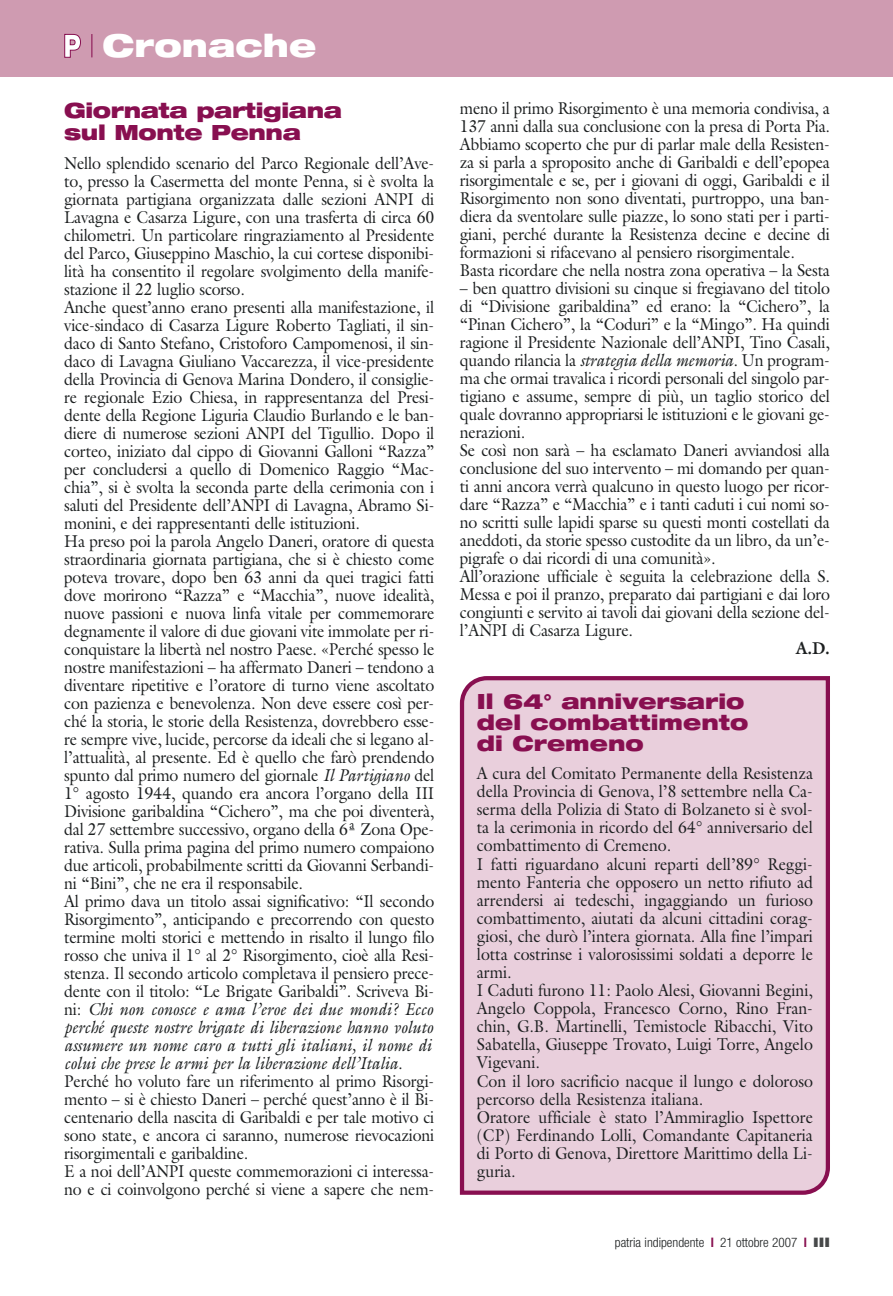
<style>
.page{position:relative;width:893px;height:1296px;background:#fff}
.page>*{position:absolute;margin:0;border:0;box-sizing:border-box;transform-origin:0 0}
.t1{font:900 expanded 31.5px "Helvetica Neue";color:#fff}
.t2{font:900 expanded 21px/21px "Helvetica Neue";color:#880f50}
.t3{font:900 expanded 21px/22.5px "Helvetica Neue";letter-spacing:-.02em;color:#880f50}
.t4{font:17.25px/18px "Galliard";letter-spacing:-.01em;color:#1c1f20;scale:.92 1}
.t5{font:700 17.25px "Galliard";color:#1c1f20;scale:.92 1}
.t6{font:300 condensed 13.2px "Helvetica Neue";color:#1c1f20}
.s1{font-style:italic}
.s2{font-weight:700;color:#880f50}
.s3{font-weight:900;font-stretch:expanded;color:#47494a}
</style>
<div class="page">
<div style="left:0;top:0;width:892px;height:77px;background:#cf9bb1"></div>
<svg style="left:91px;top:34px;width:1px;height:23px"></svg>
<svg style="left:64px;top:34px;width:17px;height:24px"></svg>
<div style="left:460px;top:676px;width:370px;height:519px;background:#e9cfdc"></div>
<h1 class="t1" style="left:102px;top:34px;width:215px">Cronache</h1>
<p class="t3" style="left:64px;top:101px;width:279px">Giornata partigiana sul Monte Penna</p>
<p class="t4" style="left:64px;top:156px;width:404px">Nello splendido scenario del Parco Regionale dell’Ave&shy;to, presso la Casermetta del monte Penna, si è svolta la giornata partigiana organizzata dalle sezioni ANPI di Lavagna e Casarza Ligure, con una trasferta di circa 60 chilometri. Un particolare ringraziamento al Presidente del Parco, Giuseppino Maschio, la cui cortese disponibi&shy;lità ha consentito il regolare svolgimento della manife&shy;stazione il 22 luglio scorso.<br>Anche quest’anno erano presenti alla manifestazione, il vice-sindaco di Casarza Ligure Roberto Tagliati, il sin&shy;daco di Santo Stefano, Cristoforo Campomenosi, il sin&shy;daco di Lavagna Giuliano Vaccarezza, il vice-presidente della Provincia di Genova Marina Dondero, il consiglie&shy;re regionale Ezio Chiesa, in rappresentanza del Presi&shy;dente della Regione Liguria Claudio Burlando e le ban&shy;diere di numerose sezioni ANPI del Tigullio. Dopo il corteo, iniziato dal cippo di Giovanni Galloni “Razza” per concludersi a quello di Domenico Raggio “Mac&shy;chia”, si è svolta la seconda parte della cerimonia con i saluti del Presidente dell’ANPI di Lavagna, Abramo Si&shy;monini, e dei rappresentanti delle istituzioni.<br>Ha preso poi la parola Angelo Daneri, oratore di questa straordinaria giornata partigiana, che si è chiesto come poteva trovare, dopo ben 63 anni da quei tragici fatti dove morirono “Razza” e “Macchia”, nuove idealità, nuove passioni e nuova linfa vitale per commemorare degnamente il valore di due giovani vite immolate per ri&shy;conquistare la libertà nel nostro Paese. «Perché spesso le nostre manifestazioni – ha affermato Daneri – tendono a diventare ripetitive e l’oratore di turno viene ascoltato con pazienza e benevolenza. Non deve essere così per&shy;ché la storia, le storie della Resistenza, dovrebbero esse&shy;re sempre vive, lucide, percorse da ideali che si legano al&shy;l’attualità, al presente. Ed è quello che farò prendendo spunto dal primo numero del giornale <span class="s1">Il Partigiano</span> del 1° agosto 1944, quando era ancora l’organo della III Divisione garibaldina “Cichero”, ma che poi diventerà, dal 27 settembre successivo, organo della 6ª Zona Ope&shy;rativa. Sulla prima pagina del primo numero compaiono due articoli, probabilmente scritti da Giovanni Serbandi&shy;ni “Bini”, che ne era il responsabile.<br>Al primo dava un titolo assai significativo: “Il secondo Risorgimento”, anticipando e precorrendo con questo termine molti storici e mettendo in risalto il lungo filo rosso che univa il 1° al 2° Risorgimento, cioè alla Resi&shy;stenza. Il secondo articolo completava il pensiero prece&shy;dente con il titolo: “Le Brigate Garibaldi”. Scriveva Bi&shy;ni: <span class="s1">Chi non conosce e ama l’eroe dei due mondi? Ecco perché queste nostre brigate di liberazione hanno voluto assumere un nome caro a tutti gli italiani, il nome di colui che prese le armi per la liberazione dell’Italia.</span></p>
<p class="t4" style="left:64px;top:1074px;width:404px">Perché ho voluto fare un riferimento al primo Risorgi&shy;mento – si è chiesto Daneri – perché quest’anno è il Bi&shy;centenario della nascita di Garibaldi e per tale motivo ci sono state, e ancora ci saranno, numerose rievocazioni risorgimentali e garibaldine.<br>E a noi dell’ANPI queste commemorazioni ci interessa&shy;no e ci coinvolgono perché si viene a sapere che nem-</p>
<p class="t4" style="left:460px;top:101px;width:404px">meno il primo Risorgimento è una memoria condivisa, a 137 anni dalla sua conclusione con la presa di Porta Pia.<br>Abbiamo scoperto che pur di parlar male della Resisten&shy;za si parla a sproposito anche di Garibaldi e dell’epopea risorgimentale e se, per i giovani di oggi, Garibaldi e il Risorgimento non sono diventati, purtroppo, una ban&shy;diera da sventolare sulle piazze, lo sono stati per i parti&shy;giani, perché durante la Resistenza decine e decine di formazioni si rifacevano al pensiero risorgimentale.<br>Basta ricordare che nella nostra zona operativa – la Sesta</p>
<p class="t4" style="left:460px;top:281px;width:404px">– ben quattro divisioni su cinque si fregiavano del titolo di “Divisione garibaldina” ed erano: la “Cichero”, la “Pinan Cichero”, la “Coduri” e la “Mingo”. Ha quindi ragione il Presidente Nazionale dell’ANPI, Tino Casali, quando rilancia la <span class="s1">strategia della memoria.</span> Un program&shy;ma che ormai travalica i ricordi personali del singolo par&shy;tigiano e assume, sempre di più, un taglio storico del quale dovranno appropriarsi le istituzioni e le giovani ge&shy;nerazioni.<br>Se così non sarà – ha esclamato Daneri avviandosi alla conclusione del suo intervento – mi domando per quan&shy;ti anni ancora verrà qualcuno in questo luogo per ricor&shy;dare “Razza” e “Macchia” e i tanti caduti i cui nomi so&shy;no scritti sulle lapidi sparse su questi monti costellati da aneddoti, da storie spesso custodite da un libro, da un’e&shy;pigrafe o dai ricordi di una comunità».<br>All’orazione ufficiale è seguita la celebrazione della S.<br>Messa e poi il pranzo, preparato dai partigiani e dai loro congiunti e servito ai tavoli dai giovani della sezione del&shy;l’ANPI di Casarza Ligure.</p>
<p class="t5" style="left:796px;top:641px;width:38px">A.D.</p>
<p class="t2" style="left:477px;top:692px;width:273px">Il 64° anniversario del combattimento di Cremeno</p>
<p class="t4" style="left:477px;top:766px;width:367px">A cura del Comitato Permanente della Resistenza della Provincia di Genova, l’8 settembre nella Ca&shy;serma della Polizia di Stato di Bolzaneto si è svol&shy;ta la cerimonia in ricordo del 64° anniversario del combattimento di Cremeno.<br>I fatti riguardano alcuni reparti dell’89° Reggi&shy;mento Fanteria che opposero un netto rifiuto ad arrendersi ai tedeschi, ingaggiando un furioso combattimento, aiutati da alcuni cittadini corag&shy;giosi, che durò l’intera giornata. Alla fine l’impari lotta costrinse i valorosissimi soldati a deporre le armi.<br>I Caduti furono 11: Paolo Alesi, Giovanni Begini, Angelo Coppola, Francesco Corno, Rino Fran&shy;chin, G.B. Martinelli, Temistocle Ribacchi, Vito Sabatella, Giuseppe Trovato, Luigi Torre, Angelo Vigevani.<br>Con il loro sacrificio nacque il lungo e doloroso percorso della Resistenza italiana.<br>Oratore ufficiale è stato l’Ammiraglio Ispettore (CP) Ferdinando Lolli, Comandante Capitaneria di Porto di Genova, Direttore Marittimo della Li&shy;guria.</p>
<p class="t6" style="left:615px;top:1238px;width:217px">patria indipendente <span class="s2">l</span> 21 ottobre 2007 <span class="s2">l</span> <span class="s3">III</span></p>
</div>
